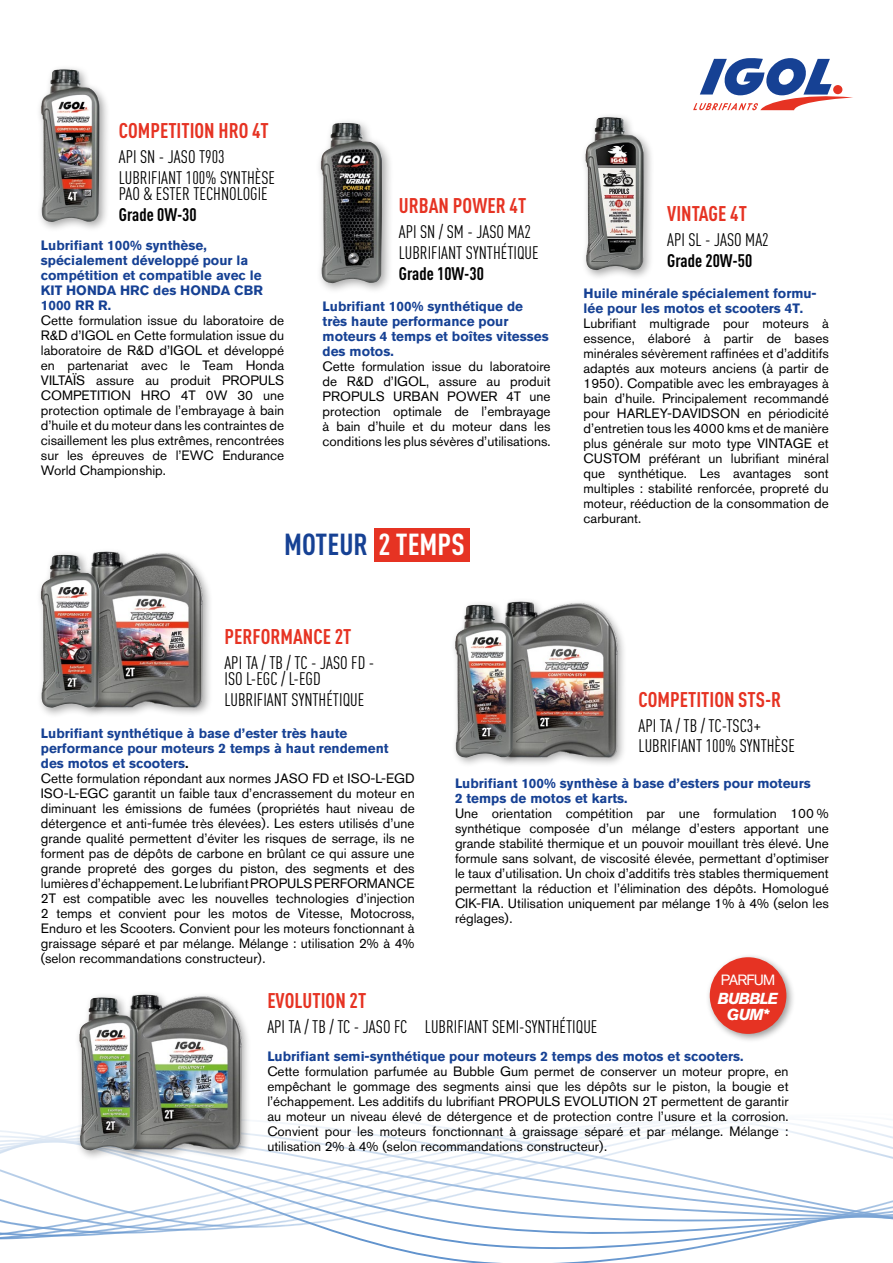
<style>
.page{position:relative;width:893px;height:1263px;background:#fff}
.page>*{position:absolute;margin:0;border:0;box-sizing:border-box;transform-origin:0 0}
.t1{font:700 30px "DIN Cond";color:#164194}
.t2{font:700 21px "DIN Cond";color:#e63323}
.t3{font:18px/20.7px "DIN Cond";color:#000}
.t4{font:700 18px "DIN Cond";color:#000}
.t5{font:italic 700 15.75px/15.8px "Akzidenz Grotesk BQ";letter-spacing:-.05em;color:#fff;text-align:center}
.t6{font:14.7px "Akzidenz Grotesk BQ";letter-spacing:-.05em;color:#fff}
.t7{font:13.5px/15px "Akzidenz Grotesk BQ";color:#000;text-align:justify}
.t8{font:700 13.5px/15px "Akzidenz Grotesk BQ";color:#164194}
.s1{color:#fff}
.s2{font-weight:700;color:#164194}
.s3{font-family:"Helvetica Neue LT Std";font-weight:700}
</style>
<div class="page">
<svg style="left:0;top:1122px;width:893px;height:141px"></svg>
<div style="left:374px;top:528px;width:95px;height:33px;background:#e63323"></div>
<svg style="left:693px;top:58px;width:160px;height:52px"></svg>
<div style="left:36px;top:64px;width:75px;height:168px;background:#000;opacity:.35"></div>
<img style="left:41px;top:69px;width:59px;height:153px">
<div style="left:316px;top:118px;width:78px;height:177px;background:#000;opacity:.35"></div>
<img style="left:321px;top:123px;width:62px;height:160px">
<div style="left:580px;top:112px;width:75px;height:169px;background:#000;opacity:.35"></div>
<img style="left:585px;top:117px;width:59px;height:153px">
<div style="left:83px;top:547px;width:130px;height:170px;background:#000;opacity:.35"></div>
<img style="left:83px;top:547px;width:125px;height:162px">
<div style="left:497px;top:597px;width:130px;height:170px;background:#000;opacity:.35"></div>
<img style="left:497px;top:597px;width:125px;height:162px">
<div style="left:122px;top:989px;width:129px;height:171px;background:#000;opacity:.35"></div>
<img style="left:122px;top:990px;width:125px;height:161px">
<div style="left:36px;top:550px;width:75px;height:169px;background:#000;opacity:.35"></div>
<img style="left:41px;top:555px;width:59px;height:153px">
<div style="left:450px;top:600px;width:75px;height:168px;background:#000;opacity:.35"></div>
<img style="left:455px;top:605px;width:59px;height:153px">
<div style="left:74px;top:992px;width:75px;height:169px;background:#000;opacity:.35"></div>
<img style="left:79px;top:997px;width:59px;height:153px">
<div style="left:705px;top:953px;width:91px;height:91px;background:#000;opacity:.4"></div>
<div style="left:710px;top:957px;width:76px;height:77px;background:#e63323;border-radius:50%"></div>
<h2 class="t2" style="left:119px;top:118px;width:151px">COMPETITION HRO 4T</h2>
<h3 class="t3" style="left:119px;top:146px;width:158px">API SN - JASO T903<br>LUBRIFIANT 100% SYNTHÈSE</h3>
<h3 class="t3" style="left:119px;top:183px;width:150px">PAO &amp; ESTER TECHNOLOGIE</h3>
<h3 class="t4" style="left:119px;top:204px;width:79px">Grade 0W-30</h3>
<p class="t8" style="left:41px;top:238px;width:224px">Lubrifiant 100% synthèse, spécialement développé pour la compétition et compatible avec le<br>KIT HONDA HRC des HONDA CBR<br>1000 RR R.</p>
<p class="t7" style="left:41px;top:313px;width:245px">Cette formulation issue du laboratoire de R&amp;D d’IGOL en Cette formulation issue du laboratoire de R&amp;D d’IGOL et développé en partenariat avec le Team Honda VILTAÏS assure au produit PROPULS COMPETITION HRO 4T 0W 30 une protection optimale de l’embrayage à bain d’huile et du moteur dans les contraintes de cisaillement les plus extrêmes, rencontrées sur les épreuves de l’EWC Endurance World Championship.</p>
<h2 class="t2" style="left:399px;top:193px;width:129px">URBAN POWER 4T</h2>
<h3 class="t3" style="left:399px;top:221px;width:141px">API SN / SM - JASO MA2<br>LUBRIFIANT SYNTHÉTIQUE</h3>
<h3 class="t4" style="left:399px;top:262px;width:87px">Grade 10W-30</h3>
<p class="t8" style="left:323px;top:299px;width:228px">Lubrifiant 100% synthétique de très haute performance pour moteurs 4 temps et boîtes vitesses des motos.</p>
<p class="t7" style="left:323px;top:359px;width:230px">Cette formulation issue du laboratoire de R&amp;D d’IGOL, assure au produit PROPULS URBAN POWER 4T une protection optimale de l’embrayage à bain d’huile et du moteur dans les conditions les plus sévères d’utilisations.</p>
<h1 class="t1" style="left:284px;top:526px;width:182px">MOTEUR <span class="s1">2 TEMPS</span></h1>
<h2 class="t2" style="left:667px;top:201px;width:81px">VINTAGE 4T</h2>
<h3 class="t3" style="left:667px;top:229px;width:103px">API SL - JASO MA2</h3>
<h3 class="t4" style="left:667px;top:250px;width:87px">Grade 20W-50</h3>
<p class="t8" style="left:584px;top:286px;width:235px">Huile minérale spécialement formu&shy;lée pour les motos et scooters 4T.</p>
<p class="t7" style="left:584px;top:316px;width:247px">Lubrifiant multigrade pour moteurs à essence, élaboré à partir de bases minérales sévèrement raffinées et d’additifs adaptés aux moteurs anciens (à partir de 1950). Compatible avec les embrayages à bain d’huile. Principalement recommandé pour HARLEY-DAVIDSON en périodicité d’entretien tous les 4000 kms et de manière plus générale sur moto type VINTAGE et CUSTOM préférant un lubrifiant minéral que synthétique. Les avantages sont multiples : stabilité renforcée, propreté du moteur, rééduction de la consommation de carburant.</p>
<h2 class="t2" style="left:224px;top:623px;width:128px">PERFORMANCE 2T</h2>
<h3 class="t3" style="left:224px;top:654px;width:151px;line-height:16.5px">API TA / TB / TC - JASO FD -<br>ISO L-EGC / L-EGD</h3>
<h3 class="t3" style="left:224px;top:689px;width:141px">LUBRIFIANT SYNTHÉTIQUE</h3>
<h2 class="t2" style="left:639px;top:686px;width:144px">COMPETITION STS-R</h2>
<h3 class="t3" style="left:639px;top:715px;width:158px">API TA / TB / TC-TSC3+<br>LUBRIFIANT 100% SYNTHÈSE</h3>
<p class="t7" style="left:41px;top:726px;width:375px;text-align:left"><span class="s2">Lubrifiant synthétique à base d’ester très haute performance pour moteurs 2 temps à haut rendement des motos et scooters</span><span class="s3">.<br></span>Cette formulation répondant aux normes JASO FD et ISO-L-EGD ISO-L-EGC garantit un faible taux d’encrassement du moteur en diminuant les émissions de fumées (propriétés haut niveau de détergence et anti-fumée très élevées). Les esters utilisés d’une grande qualité permettent d’éviter les risques de serrage, ils ne forment pas de dépôts de carbone en brûlant ce qui assure une grande propreté des gorges du piston, des segments et des lumières d’échappement. Le lubrifiant PROPULS PERFORMANCE 2T est compatible avec les nouvelles technologies d’injection 2 temps et convient pour les motos de Vitesse, Motocross, Enduro et les Scooters. Convient pour les moteurs fonctionnant à graissage séparé et par mélange. Mélange : utilisation 2% à 4% (selon recommandations constructeur).</p>
<p class="t8" style="left:455px;top:776px;width:357px">Lubrifiant 100% synthèse à base d’esters pour moteurs<br>2 temps de motos et karts.</p>
<p class="t7" style="left:455px;top:806px;width:375px">Une orientation compétition par une formulation 100 % synthétique composée d’un mélange d’esters apportant une grande stabilité thermique et un pouvoir mouillant très élevé. Une formule sans solvant, de viscosité élevée, permettant d’optimiser le taux d’utilisation. Un choix d’additifs très stables thermiquement permettant la réduction et l’élimination des dépôts. Homologué CIK-FIA. Utilisation uniquement par mélange 1% à 4% (selon les réglages).</p>
<p class="t6" style="left:721px;top:971px;width:56px">PARFUM</p>
<p class="t5" style="left:718px;top:990px;width:62px">BUBBLE<br>GUM*</p>
<h2 class="t2" style="left:267px;top:988px;width:100px">EVOLUTION 2T</h2>
<h3 class="t3" style="left:267px;top:1016px;width:332px">API TA / TB / TC - JASO FC LUBRIFIANT SEMI-SYNTHÉTIQUE</h3>
<p class="t8" style="left:267px;top:1048px;width:478px">Lubrifiant semi-synthétique pour moteurs 2 temps des motos et scooters.</p>
<p class="t7" style="left:267px;top:1063px;width:523px">Cette formulation parfumée au Bubble Gum permet de conserver un moteur propre, en empêchant le gommage des segments ainsi que les dépôts sur le piston, la bougie et l’échappement. Les additifs du lubrifiant PROPULS EVOLUTION 2T permettent de garantir au moteur un niveau élevé de détergence et de protection contre l’usure et la corrosion.<br>Convient pour les moteurs fonctionnant à graissage séparé et par mélange. Mélange : utilisation 2% à 4% (selon recommandations constructeur).</p>
</div>
